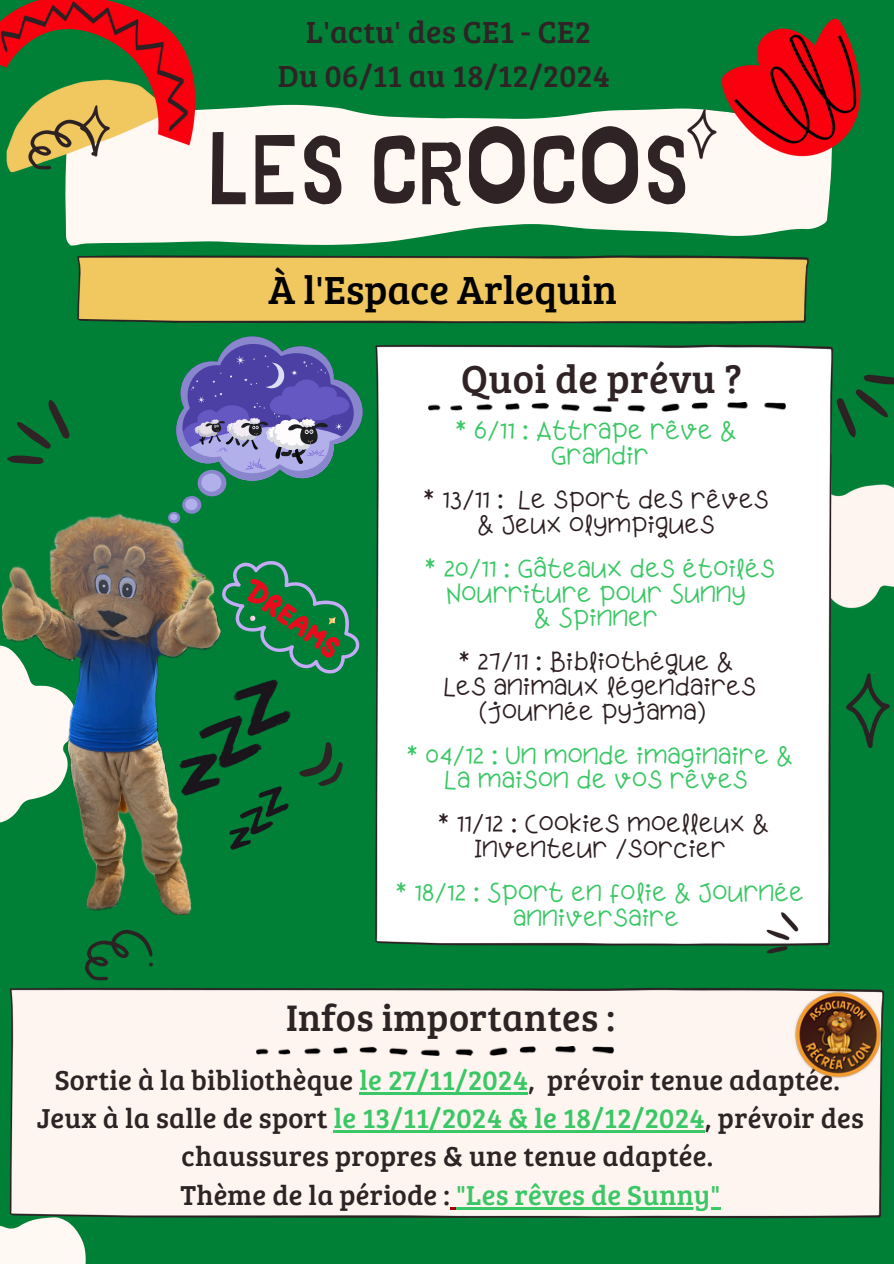
<style>
.page{position:relative;width:894px;height:1264px;background:#fff}
.page>*{position:absolute;margin:0;border:0;box-sizing:border-box;transform-origin:0 0}
.t1{font:98.7px "Jingleberry";letter-spacing:.01em;color:#2f2325}
.t2{font:40.5px "Bree Serif";color:#000}
.t3{font:40.35px "Bree Serif";letter-spacing:.01em;color:#2f2325}
.t4{font:38.1px "Bree Serif";letter-spacing:.01em;color:#2f2325}
.t5{font:31.5px/43.8px "Bree Serif";letter-spacing:.01em;color:#2f2325;text-align:center}
.t6{font:28.35px/38.2px "Bree Serif";letter-spacing:.01em;color:#2f2325;text-align:center}
.t7{font:25.5px/24.8px "Apple Juice";letter-spacing:.045em;color:#3ac765;text-align:center}
.t8{font:25.5px/24.8px "Apple Juice";letter-spacing:.045em;color:#2d1f21;text-align:center}
.s1{color:#3ac765}
</style>
<div class="page">
<div style="left:0;top:0;width:893px;height:1263px;background:#008037"></div>
<img style="left:9px;top:344px;width:884px;height:875px">
<svg style="left:299px;top:742px;width:43px;height:44px"></svg>
<svg style="left:7px;top:400px;width:63px;height:64px"></svg>
<svg style="left:0;top:645px;width:2px;height:177px"></svg>
<img style="left:428px;top:402px;width:357px;height:9px">
<img style="left:256px;top:1046px;width:357px;height:9px">
<svg style="left:0;top:1217px;width:88px;height:46px"></svg>
<svg style="left:65px;top:105px;width:766px;height:141px;background:#dce7d9"></svg>
<img style="left:679px;top:18px;width:182px;height:167px">
<img style="left:0;top:0;width:223px;height:179px">
<img style="left:77px;top:255px;width:732px;height:69px">
<hr style="left:359px;top:1092px;width:169px;height:2px;background:#3ac765">
<hr style="left:334px;top:1130px;width:370px;height:2px;background:#3ac765">
<svg style="left:450px;top:1206px;width:6px;height:3px"></svg>
<hr style="left:456px;top:1206px;width:264px;height:3px;background:#3ac765">
<img style="left:789px;top:985px;width:97px;height:98px">
<img style="left:2px;top:514px;width:218px;height:400px">
<div style="left:197px;top:470px;width:29px;height:26px;background:#8a86ce;border-radius:50%"></div>
<svg style="left:182px;top:496px;width:19px;height:18px"></svg>
<div style="left:168px;top:512px;width:12px;height:11px;background:#8a86ce;border-radius:50%"></div>
<div style="left:201px;top:473px;width:20px;height:18px;background:#b2b0eb;border-radius:50%"></div>
<div style="left:185px;top:499px;width:12px;height:11px;background:#b2b0eb;border-radius:50%"></div>
<div style="left:170px;top:514px;width:7px;height:6px;background:#b2b0eb;border-radius:50%"></div>
<svg style="left:176px;top:336px;width:186px;height:144px"></svg>
<svg style="left:206px;top:541px;width:169px;height:154px"></svg>
<img style="left:180px;top:680px;width:110px;height:115px">
<img style="left:229px;top:786px;width:60px;height:63px">
<h2 class="t5" style="left:278px;top:9px;width:333px">L'actu' des CE1 - CE2<br>Du 06/11 au 18/12/2024</h2>
<h2 class="t1" style="left:207px;top:125px;width:485px">LES CROCOS</h2>
<p class="t2" style="left:268px;top:261px;width:350px">À l'Espace Arlequin</p>
<p class="t3" style="left:461px;top:349px;width:282px">Quoi de prévu ?</p>
<p class="t7" style="left:455px;top:419px;width:282px">* 6/11 : Attrape rêve &amp;</p>
<p class="t7" style="left:551px;top:444px;width:98px">Grandir</p>
<p class="t8" style="left:424px;top:488px;width:346px">* 13/11 : Le sport des rêves</p>
<p class="t8" style="left:478px;top:512px;width:237px">&amp; Jeux olympiques</p>
<p class="t7" style="left:425px;top:556px;width:351px">* 20/11 : Gâteaux des étoilés<br>Nourriture pour Sunny</p>
<p class="t7" style="left:534px;top:606px;width:124px">&amp; Spinner</p>
<p class="t8" style="left:459px;top:650px;width:275px">* 27/11 : Bibliothéque &amp;</p>
<p class="t8" style="left:444px;top:674px;width:313px">Les animaux légendaires (journée pyjama)</p>
<p class="t7" style="left:407px;top:743px;width:387px">* 04/12 : Un monde imaginaire &amp;<br>La maison de vos rêves</p>
<p class="t8" style="left:438px;top:812px;width:332px">* 11/12 : Cookies moelleux &amp;<br>Inventeur /sorcier</p>
<p class="t7" style="left:396px;top:880px;width:409px">* 18/12 : Sport en folie &amp; Journée anniversaire</p>
<p class="t4" style="left:286px;top:990px;width:330px">Infos importantes :</p>
<p class="t6" style="left:37px;top:1059px;width:828px">Sortie à la bibliothèque <span class="s1">le 27/11/2024</span>, prévoir tenue adaptée.<br>Jeux à la salle de sport <span class="s1">le 13/11/2024 &amp; le 18/12/2024</span>, prévoir des chaussures propres &amp; une tenue adaptée.<br>Thème de la période : <span class="s1">"Les rêves de Sunny"</span></p>
</div>
